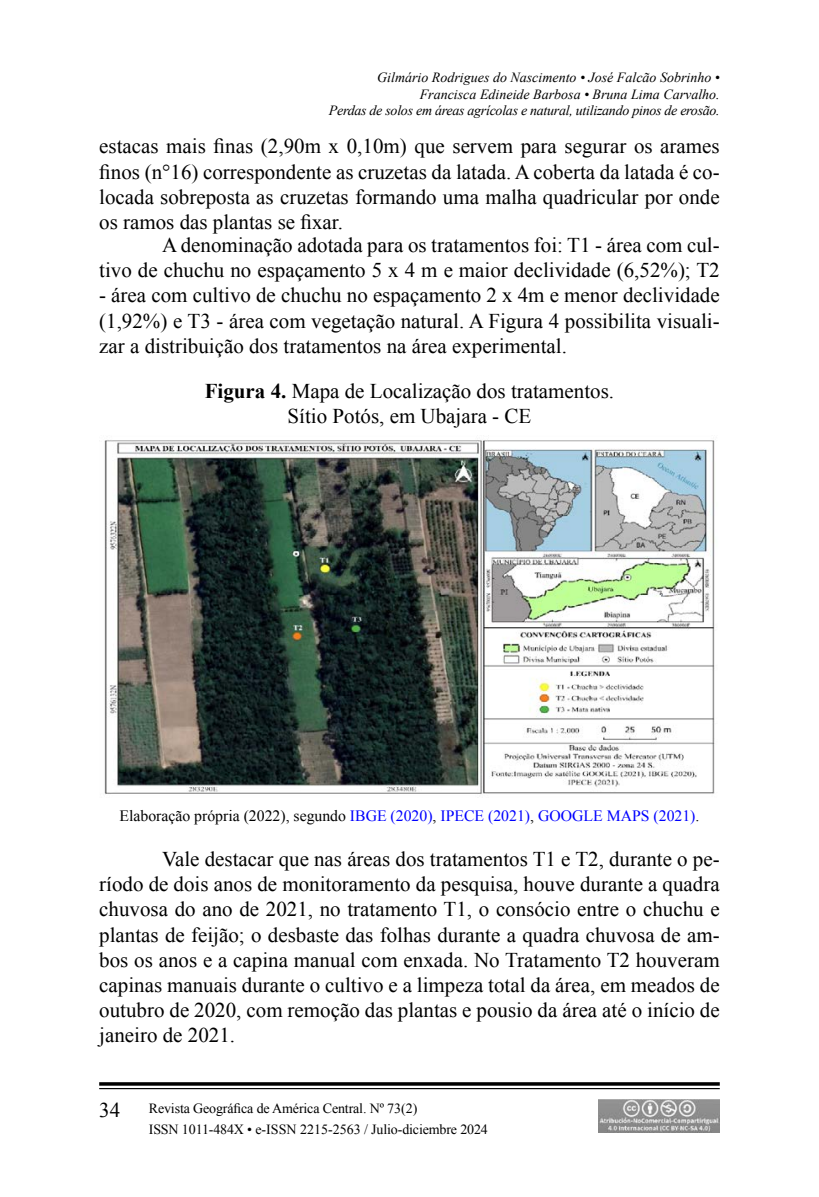
<style>
.page{position:relative;width:819px;height:1197px;background:#fff}
.page>*{position:absolute;margin:0;border:0;box-sizing:border-box;transform-origin:0 0}
.t1{font:21px/25.2px "Times New Roman";color:#000;text-align:justify}
.t2{font:15.75px "Times New Roman";color:#00f}
.t3{font:italic 14px/16.8px "Times New Roman";color:#000;text-align:right}
.t4{font:14px/21px "Times New Roman";letter-spacing:-.01em;color:#000}
.s1{font-weight:700}
.s2{color:#000}
</style>
<div class="page">
<svg style="left:99px;top:1082px;width:621px;height:4px;background:#1f1f1f"></svg>
<hr style="left:99px;top:1088px;width:621px;height:1px;background:#000">
<img style="left:599px;top:1099px;width:121px;height:34px">
<img style="left:104px;top:440px;width:611px;height:355px">
<p class="t3" style="left:329px;top:68px;width:392px">Gilmário Rodrigues do Nascimento • José Falcão Sobrinho •<br>Francisca Edineide Barbosa • Bruna Lima Carvalho.<br>Perdas de solos em áreas agrícolas e natural, utilizando pinos de erosão.</p>
<p class="t1" style="left:99px;top:134px;width:622px">estacas mais finas (2,90m x 0,10m) que servem para segurar os arames finos (n°16) correspondente as cruzetas da latada. A coberta da latada é co&shy;locada sobreposta as cruzetas formando uma malha quadricular por onde os ramos das plantas se fixar.</p>
<p class="t1" style="left:99px;top:232px;width:622px;text-align:right">A denominação adotada para os tratamentos foi: T1 - área com cul-<br>tivo de chuchu no espaçamento 5 x 4 m e maior declividade (6,52%); T2</p>
<p class="t1" style="left:99px;top:283px;width:622px">- área com cultivo de chuchu no espaçamento 2 x 4m e menor declividade (1,92%) e T3 - área com vegetação natural. A Figura 4 possibilita visuali&shy;zar a distribuição dos tratamentos na área experimental.</p>
<p class="t1" style="left:205px;top:378px;width:411px;text-align:center"><span class="s1">Figura 4.</span> Mapa de Localização dos tratamentos.<br>Sítio Potós, em Ubajara - CE</p>
<p class="t2" style="left:119px;top:805px;width:582px"><span class="s2">Elaboração própria (2022), segundo</span> IBGE (2020)<span class="s2">,</span> IPECE (2021)<span class="s2">,</span> GOOGLE MAPS (2021)<span class="s2">.</span></p>
<p class="t1" style="left:99px;top:846px;width:622px;text-indent:63px">Vale destacar que nas áreas dos tratamentos T1 e T2, durante o pe&shy;ríodo de dois anos de monitoramento da pesquisa, houve durante a quadra chuvosa do ano de 2021, no tratamento T1, o consócio entre o chuchu e plantas de feijão; o desbaste das folhas durante a quadra chuvosa de am&shy;bos os anos e a capina manual com enxada. No Tratamento T2 houveram capinas manuais durante o cultivo e a limpeza total da área, em meados de outubro de 2020, com remoção das plantas e pousio da área até o início de janeiro de 2021.</p>
<p class="t1" style="left:99px;top:1097px;width:22px">34</p>
<p class="t4" style="left:149px;top:1097px;width:341px">Revista Geográfica de América Central. Nº 73(2)<br>ISSN 1011-484X • e-ISSN 2215-2563 / Julio-diciembre 2024</p>
</div>
